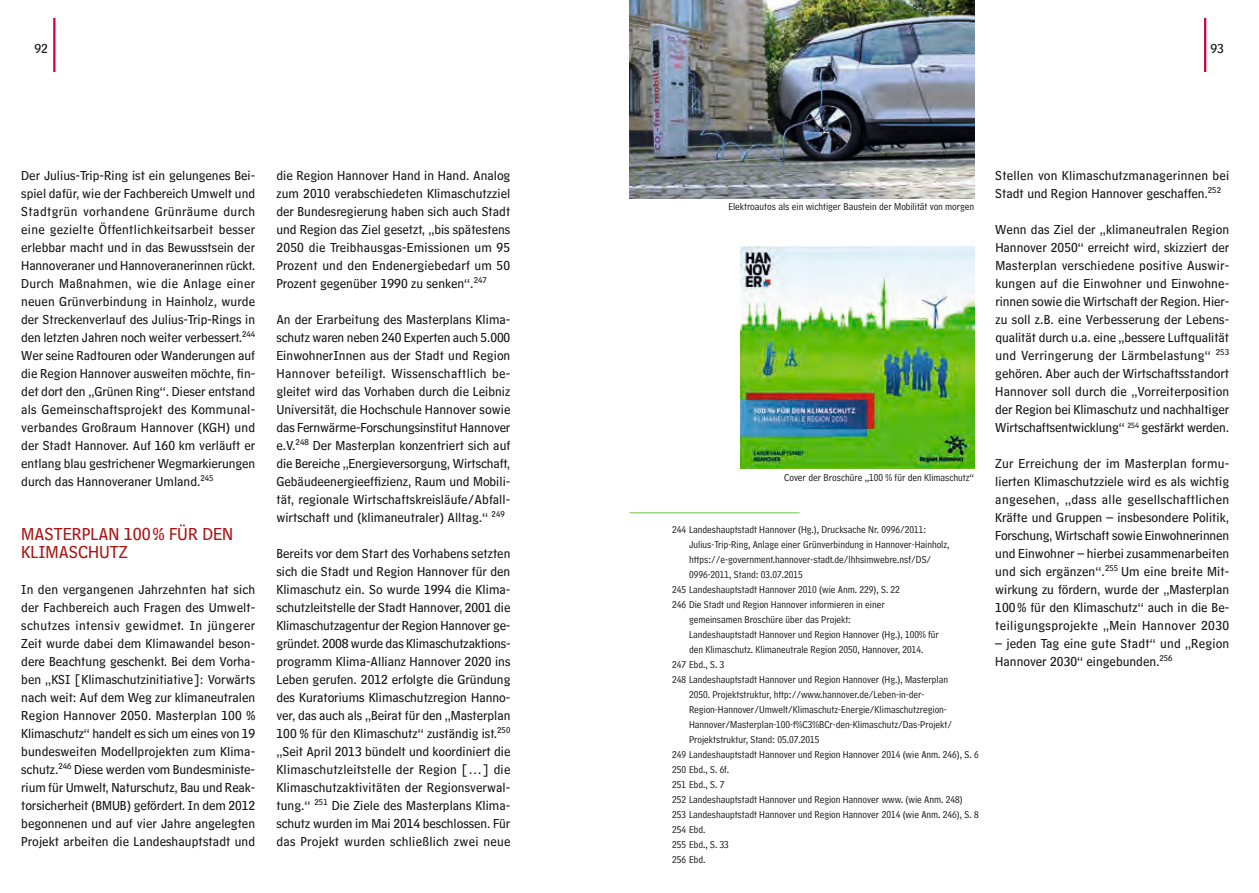
<style>
.page{position:relative;width:1259px;height:893px;background:#fff}
.page>*{position:absolute;margin:0;border:0;box-sizing:border-box;transform-origin:0 0}
.t1{font:18px/18px "HM Text";color:#ac1314}
.t2{font:13.5px/18px "HM Text";color:#141314;text-align:justify}
.t3{font:13.5px "Hannover Millennial Text";color:#141314}
.t4{font:10.5px "HM Comment";color:#141314}
</style>
<div class="page">
<hr style="left:53px;top:18px;width:2px;height:54px;background:#d90037">
<hr style="left:1204px;top:18px;width:2px;height:54px;background:#d90037">
<img style="left:629px;top:0;width:345px;height:198px">
<img style="left:740px;top:247px;width:234px;height:221px">
<hr style="left:629px;top:512px;width:170px;height:1px;background:#7cce51">
<p class="t3" style="left:34px;top:41px;width:15px">92</p>
<p class="t3" style="left:1210px;top:41px;width:15px">93</p>
<p class="t2" style="left:21px;top:164px;width:235px">Der Julius-Trip-Ring ist ein gelungenes Bei&shy;spiel dafür, wie der Fachbereich Umwelt und Stadtgrün vorhandene Grünräume durch eine gezielte Öffentlichkeitsarbeit besser erlebbar macht und in das Bewusstsein der Hannoveraner und Hannoveranerinnen rückt.<br>Durch Maßnahmen, wie die Anlage einer neuen Grünverbindung in Hainholz, wurde der Streckenverlauf des Julius-Trip-Rings in den letzten Jahren noch weiter verbessert.<sup>244<br></sup>Wer seine Radtouren oder Wanderungen auf die Region Hannover ausweiten möchte, fin&shy;det dort den „Grünen Ring“. Dieser entstand als Gemeinschaftsprojekt des Kommunal&shy;verbandes Großraum Hannover (KGH) und der Stadt Hannover. Auf 160 km verläuft er entlang blau gestrichener Wegmarkierungen durch das Hannoveraner Umland.<sup>245</sup></p>
<h1 class="t1" style="left:21px;top:522px;width:213px">MASTERPLAN 100% FÜR DEN<br>KLIMASCHUTZ</h1>
<p class="t2" style="left:21px;top:578px;width:235px">In den vergangenen Jahrzehnten hat sich der Fachbereich auch Fragen des Umwelt&shy;schutzes intensiv gewidmet. In jüngerer Zeit wurde dabei dem Klimawandel beson&shy;dere Beachtung geschenkt. Bei dem Vorha&shy;ben „KSI [Klimaschutzinitiative]: Vorwärts nach weit: Auf dem Weg zur klimaneutralen Region Hannover 2050. Masterplan 100 % Klimaschutz“ handelt es sich um eines von 19 bundesweiten Modellprojekten zum Klima&shy;schutz.<sup>246</sup> Diese werden vom Bundesministe&shy;rium für Umwelt, Naturschutz, Bau und Reak&shy;torsicherheit (BMUB) gefördert. In dem 2012 begonnenen und auf vier Jahre angelegten Projekt arbeiten die Landeshauptstadt und</p>
<p class="t2" style="left:276px;top:164px;width:235px">die Region Hannover Hand in Hand. Analog zum 2010 verabschiedeten Klimaschutzziel der Bundesregierung haben sich auch Stadt und Region das Ziel gesetzt, „bis spätestens 2050 die Treibhausgas-Emissionen um 95<br>Prozent und den Endenergiebedarf um 50<br>Prozent gegenüber 1990 zu senken“.<sup>247</sup></p>
<p class="t2" style="left:276px;top:308px;width:235px">An der Erarbeitung des Masterplans Klima&shy;schutz waren neben 240 Experten auch 5.000<br>EinwohnerInnen aus der Stadt und Region Hannover beteiligt. Wissenschaftlich be&shy;gleitet wird das Vorhaben durch die Leibniz Universität, die Hochschule Hannover sowie das Fernwärme-Forschungsinstitut Hannover e.V.<sup>248</sup> Der Masterplan konzentriert sich auf die Bereiche „Energieversorgung, Wirtschaft, Gebäudeenergieeffizienz, Raum und Mobili&shy;tät, regionale Wirtschaftskreisläufe/Abfall&shy;wirtschaft und (klimaneutraler) Alltag.“ <sup>249</sup></p>
<p class="t2" style="left:276px;top:542px;width:235px">Bereits vor dem Start des Vorhabens setzten sich die Stadt und Region Hannover für den Klimaschutz ein. So wurde 1994 die Klima&shy;schutzleitstelle der Stadt Hannover, 2001 die Klimaschutzagentur der Region Hannover ge&shy;gründet. 2008 wurde das Klimaschutzaktions&shy;programm Klima-Allianz Hannover 2020 ins Leben gerufen. 2012 erfolgte die Gründung des Kuratoriums Klimaschutzregion Hanno&shy;ver, das auch als „Beirat für den „Masterplan 100 % für den Klimaschutz“ zuständig ist.<sup>250 </sup>„Seit April 2013 bündelt und koordiniert die Klimaschutzleitstelle der Region […] die Klimaschutzaktivitäten der Regionsverwal&shy;tung.“ <sup>251</sup> Die Ziele des Masterplans Klima&shy;schutz wurden im Mai 2014 beschlossen. Für das Projekt wurden schließlich zwei neue</p>
<p class="t4" style="left:728px;top:197px;width:247px">Elektroautos als ein wichtiger Baustein der Mobilität von morgen</p>
<p class="t4" style="left:784px;top:468px;width:191px">Cover der Broschüre „100 % für den Klimaschutz“</p>
<p class="t4" style="left:672px;top:520px;width:256px">244 Landeshauptstadt Hannover (Hg.), Drucksache Nr. 0996/2011:</p>
<p class="t4" style="left:689px;top:535px;width:262px">Julius-Trip-Ring, Anlage einer Grünverbindung in Hannover-Hainholz,</p>
<p class="t4" style="left:689px;top:550px;width:244px">https://e-government.hannover-stadt.de/lhhsimwebre.nsf/DS/</p>
<p class="t4" style="left:689px;top:565px;width:115px">0996-2011, Stand: 03.07.2015</p>
<p class="t4" style="left:672px;top:580px;width:229px">245 Landeshauptstadt Hannover 2010 (wie Anm. 229), S. 22</p>
<p class="t4" style="left:672px;top:595px;width:214px">246 Die Stadt und Region Hannover informieren in einer</p>
<p class="t4" style="left:689px;top:610px;width:163px">gemeinsamen Broschüre über das Projekt:</p>
<p class="t4" style="left:689px;top:625px;width:251px">Landeshauptstadt Hannover und Region Hannover (Hg.), 100% für</p>
<p class="t4" style="left:689px;top:640px;width:236px">den Klimaschutz. Klimaneutrale Region 2050, Hannover, 2014.</p>
<p class="t4" style="left:672px;top:655px;width:54px">247 Ebd., S. 3</p>
<p class="t4" style="left:672px;top:670px;width:277px">248 Landeshauptstadt Hannover und Region Hannover (Hg.), Masterplan</p>
<p class="t4" style="left:689px;top:685px;width:237px">2050. Projektstruktur, http://www.hannover.de/Leben-in-der-</p>
<p class="t4" style="left:689px;top:700px;width:259px">Region-Hannover/Umwelt/Klimaschutz-Energie/Klimaschutzregion-</p>
<p class="t4" style="left:689px;top:715px;width:264px">Hannover/Masterplan-100-f%C3%BCr-den-Klimaschutz/Das-Projekt/</p>
<p class="t4" style="left:689px;top:730px;width:132px">Projektstruktur, Stand: 05.07.2015</p>
<p class="t4" style="left:672px;top:745px;width:308px">249 Landeshauptstadt Hannover und Region Hannover 2014 (wie Anm. 246), S. 6</p>
<p class="t4" style="left:672px;top:760px;width:58px">250 Ebd., S. 6f.</p>
<p class="t4" style="left:672px;top:775px;width:54px">251 Ebd., S. 7</p>
<p class="t4" style="left:672px;top:790px;width:292px">252 Landeshauptstadt Hannover und Region Hannover www. (wie Anm. 248)</p>
<p class="t4" style="left:672px;top:805px;width:308px">253 Landeshauptstadt Hannover und Region Hannover 2014 (wie Anm. 246), S. 8</p>
<p class="t4" style="left:672px;top:820px;width:35px">254 Ebd.</p>
<p class="t4" style="left:672px;top:835px;width:58px">255 Ebd., S. 33</p>
<p class="t4" style="left:672px;top:850px;width:35px">256 Ebd.</p>
<p class="t2" style="left:995px;top:164px;width:235px">Stellen von Klimaschutzmanagerinnen bei<br>Stadt und Region Hannover geschaffen.<sup>252</sup></p>
<p class="t2" style="left:995px;top:218px;width:236px">Wenn das Ziel der „klimaneutralen Region Hannover 2050“ erreicht wird, skizziert der Masterplan verschiedene positive Auswir&shy;kungen auf die Einwohner und Einwohne&shy;rinnen sowie die Wirtschaft der Region. Hier&shy;zu soll z.B. eine Verbesserung der Lebens&shy;qualität durch u.a. eine „bessere Luftqualität und Verringerung der Lärmbelastung“ <sup>253 </sup>gehören. Aber auch der Wirtschaftsstandort Hannover soll durch die „Vorreiterposition der Region bei Klimaschutz und nachhaltiger Wirtschaftsentwicklung“ <sup>254</sup> gestärkt werden.</p>
<p class="t2" style="left:995px;top:452px;width:235px">Zur Erreichung der im Masterplan formu&shy;lierten Klimaschutzziele wird es als wichtig angesehen, „dass alle gesellschaftlichen Kräfte und Gruppen – insbesondere Politik, Forschung, Wirtschaft sowie Einwohnerinnen und Einwohner – hierbei zusammenarbeiten und sich ergänzen“.<sup>255</sup> Um eine breite Mit&shy;wirkung zu fördern, wurde der „Masterplan 100% für den Klimaschutz“ auch in die Be&shy;teiligungsprojekte „Mein Hannover 2030</p>
<p class="t2" style="left:995px;top:632px;width:235px">– jeden Tag eine gute Stadt“ und „Region<br>Hannover 2030“ eingebunden.<sup>256</sup></p>
</div>
